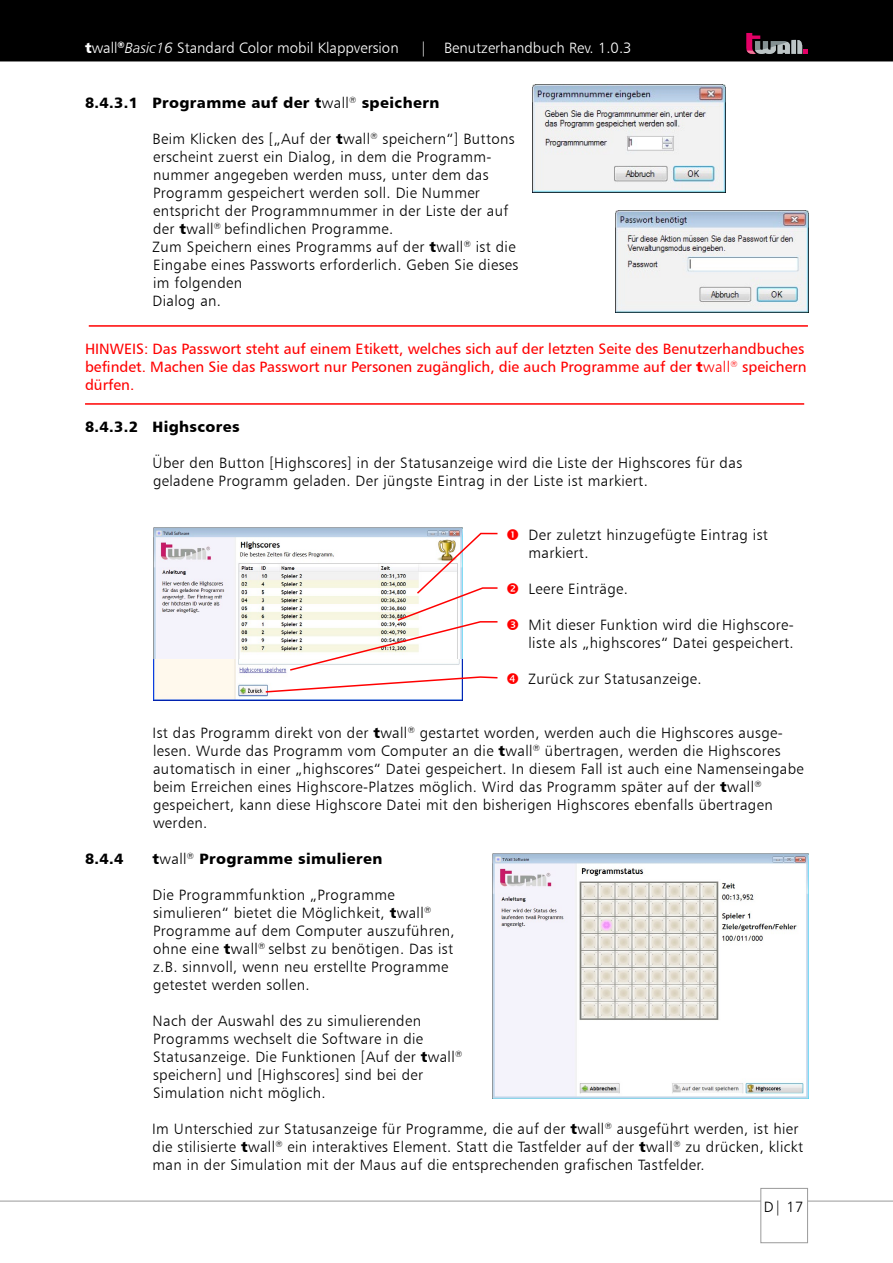
<style>
.page{position:relative;width:893px;height:1263px;background:#fff}
.page>*{position:absolute;margin:0;border:0;box-sizing:border-box;transform-origin:0 0}
.t1{font:15px/18px "Humanist 777 BT Light B";letter-spacing:.025em;color:#000}
.t2{font:15px/18px "Humanist 777 BT Roman B";color:#f00}
.t3{font:15px "Humanist 777 BT Black B";letter-spacing:.025em;color:#000}
.t4{font:15px "Humanist 777 BT Light B";color:#fff}
.s1{font-family:"Humanist 777 BT Black B"}
.s2{font-family:"Humanist 777 BT Light Italic B"}
.s3{font-family:"Humanist 777 BT Light B"}
</style>
<div class="page">
<div style="left:0;top:0;width:893px;height:61px;background:#000"></div>
<hr style="left:0;top:1201px;width:893px;height:1px;background:#9a9a9a">
<div style="left:760px;top:1188px;width:48px;height:55px;background:#fff;border:1px solid #9a9a9a"></div>
<svg style="left:746px;top:33px;width:62px;height:21px"></svg>
<img style="left:493px;top:854px;width:315px;height:244px">
<hr style="left:85px;top:403px;width:719px;height:2px;background:#f00">
<hr style="left:89px;top:325px;width:719px;height:2px;background:#f00">
<img style="left:153px;top:527px;width:309px;height:132px">
<img style="left:153px;top:659px;width:309px;height:41px">
<svg style="left:264px;top:532px;width:234px;height:161px"></svg>
<img style="left:615px;top:210px;width:193px;height:103px">
<img style="left:533px;top:85px;width:192px;height:108px">
<p class="t4" style="left:85px;top:39px;width:315px"><span class="s1">t</span>wall<sup>®</sup><span class="s2">Basic16</span> Standard Color mobil Klappversion</p>
<p class="t4" style="left:420px;top:39px;width:213px">| Benutzerhandbuch Rev. 1.0.3</p>
<p class="t3" style="left:85px;top:93px;width:356px">8.4.3.1 Programme auf der t<span class="s3">wall</span><sup>®</sup> speichern</p>
<p class="t1" style="left:153px;top:130px;width:367px">Beim Klicken des [„Auf der <span class="s1">t</span>wall<sup>®</sup> speichern“] Buttons erscheint zuerst ein Dialog, in dem die Programm&shy;nummer angegeben werden muss, unter dem das Programm gespeichert werden soll. Die Nummer entspricht der Programmnummer in der Liste der auf der <span class="s1">t</span>wall<sup>®</sup> befindlichen Programme.<br>Zum Speichern eines Programms auf der <span class="s1">t</span>wall<sup>®</sup> ist die Eingabe eines Passworts erforderlich. Geben Sie dieses im folgenden<br>Dialog an.</p>
<p class="t2" style="left:85px;top:339px;width:723px">HINWEIS: Das Passwort steht auf einem Etikett, welches sich auf der letzten Seite des Benutzerhandbuches befindet. Machen Sie das Passwort nur Personen zugänglich, die auch Programme auf der <span class="s1">t</span><span class="s3">wall</span><sup>®</sup> speichern dürfen.</p>
<p class="t3" style="left:85px;top:417px;width:156px">8.4.3.2 Highscores</p>
<p class="t1" style="left:153px;top:454px;width:591px">Über den Button [Highscores] in der Statusanzeige wird die Liste der Highscores für das geladene Programm geladen. Der jüngste Eintrag in der Liste ist markiert.</p>
<p class="t1" style="left:528px;top:526px;width:241px">Der zuletzt hinzugefügte Eintrag ist markiert.</p>
<p class="t1" style="left:528px;top:580px;width:101px">Leere Einträge.</p>
<p class="t1" style="left:528px;top:616px;width:267px">Mit dieser Funktion wird die Highscore&shy;liste als „highscores“ Datei gespeichert.</p>
<p class="t1" style="left:528px;top:670px;width:175px">Zurück zur Statusanzeige.</p>
<p class="t1" style="left:153px;top:724px;width:653px">Ist das Programm direkt von der <span class="s1">t</span>wall<sup>®</sup> gestartet worden, werden auch die Highscores ausge&shy;lesen. Wurde das Programm vom Computer an die <span class="s1">t</span>wall<sup>®</sup> übertragen, werden die Highscores automatisch in einer „highscores“ Datei gespeichert. In diesem Fall ist auch eine Namenseingabe beim Erreichen eines Highscore-Platzes möglich. Wird das Programm später auf der <span class="s1">t</span>wall<sup>® </sup>gespeichert, kann diese Highscore Datei mit den bisherigen Highscores ebenfalls übertragen werden.</p>
<p class="t3" style="left:85px;top:849px;width:40px">8.4.4</p>
<p class="t3" style="left:153px;top:849px;width:231px">t<span class="s3">wall</span><sup>®</sup> Programme simulieren</p>
<p class="t1" style="left:153px;top:886px;width:304px">Die Programmfunktion „Programme simulieren“ bietet die Möglichkeit, <span class="s1">t</span>wall<sup>® </sup>Programme auf dem Computer auszuführen, ohne eine <span class="s1">t</span>wall<sup>®</sup> selbst zu benötigen. Das ist z.B. sinnvoll, wenn neu erstellte Programme getestet werden sollen.</p>
<p class="t1" style="left:153px;top:1012px;width:311px">Nach der Auswahl des zu simulierenden Programms wechselt die Software in die Statusanzeige. Die Funktionen [Auf der <span class="s1">t</span>wall<sup>® </sup>speichern] und [Highscores] sind bei der Simulation nicht möglich.</p>
<p class="t1" style="left:152px;top:1120px;width:653px">Im Unterschied zur Statusanzeige für Programme, die auf der <span class="s1">t</span>wall<sup>®</sup> ausgeführt werden, ist hier die stilisierte <span class="s1">t</span>wall<sup>®</sup> ein interaktives Element. Statt die Tastfelder auf der <span class="s1">t</span>wall<sup>®</sup> zu drücken, klickt man in der Simulation mit der Maus auf die entsprechenden grafischen Tastfelder.</p>
<p class="t1" style="left:764px;top:1198px;width:41px">D| 17</p>
</div>
